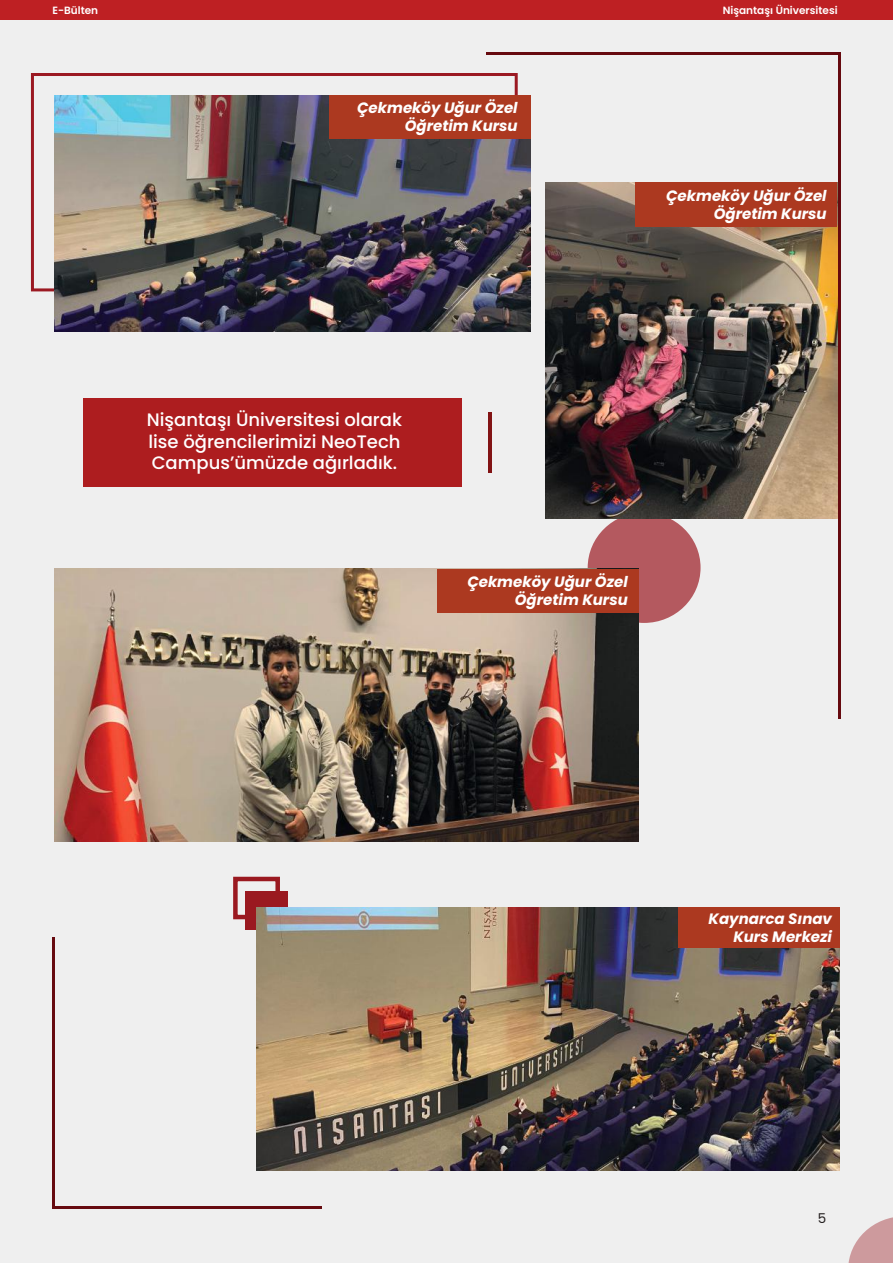
<style>
.page{position:relative;width:893px;height:1263px;background:#efefef}
.page>*{position:absolute;margin:0;border:0;box-sizing:border-box;transform-origin:0 0}
.t1{font:500 18px/21.6px "Poppins";color:#fff;text-align:justify}
.t2{font:italic 700 15px/18px "Poppins";color:#fff;text-align:right}
.t3{font:13.5px "Poppins";color:#241f1f}
.t4{font:600 10.5px "Poppins";color:#fff}
</style>
<div class="page">
<div style="left:0;top:0;width:893px;height:19px;background:#be2023"></div>
<div style="left:31px;top:73px;width:487px;height:218px;border:3px solid #9b1922"></div>
<div style="left:233px;top:877px;width:47px;height:42px;border:4px solid #9a1920"></div>
<div style="left:246px;top:891px;width:42px;height:38px;background:#9a1920"></div>
<div style="left:588px;top:512px;width:113px;height:111px;background:#b4595f;border-radius:50%"></div>
<svg style="left:848px;top:1217px;width:45px;height:46px"></svg>
<div style="left:83px;top:399px;width:378px;height:88px;background:#ad1d1f"></div>
<img style="left:54px;top:95px;width:476px;height:236px">
<div style="left:329px;top:95px;width:201px;height:43px;background:#ac3920"></div>
<img style="left:546px;top:182px;width:292px;height:336px">
<img style="left:55px;top:569px;width:583px;height:273px">
<hr style="left:486px;top:53px;width:352px;height:2px;background:#660a0f">
<hr style="left:488px;top:413px;width:4px;height:60px;background:#821314">
<div style="left:636px;top:182px;width:201px;height:45px;background:#ac3920"></div>
<div style="left:437px;top:569px;width:201px;height:43px;background:#ac3920"></div>
<img style="left:257px;top:907px;width:582px;height:264px">
<div style="left:678px;top:907px;width:161px;height:40px;background:#ac3920"></div>
<hr style="left:838px;top:53px;width:2px;height:666px;background:#660a0f">
<hr style="left:52px;top:938px;width:3px;height:271px;background:#660a0f">
<hr style="left:55px;top:1206px;width:267px;height:3px;background:#660a0f">
<p class="t4" style="left:52px;top:4px;width:47px">E-Bülten</p>
<p class="t4" style="left:723px;top:4px;width:116px">Nişantaşı Üniversitesi</p>
<p class="t2" style="left:357px;top:99px;width:162px">Çekmeköy Uğur Özel<br>Öğretim Kursu</p>
<p class="t2" style="left:666px;top:186px;width:162px">Çekmeköy Uğur Özel<br>Öğretim Kursu</p>
<p class="t1" style="left:147px;top:409px;width:257px">Nişantaşı Üniversitesi olarak lise öğrencilerimizi NeoTech Campus’ümüzde ağırladık.</p>
<p class="t2" style="left:467px;top:573px;width:162px">Çekmeköy Uğur Özel<br>Öğretim Kursu</p>
<p class="t2" style="left:709px;top:909px;width:125px">Kaynarca Sınav<br>Kurs Merkezi</p>
<p class="t3" style="left:818px;top:1210px;width:10px">5</p>
</div>
